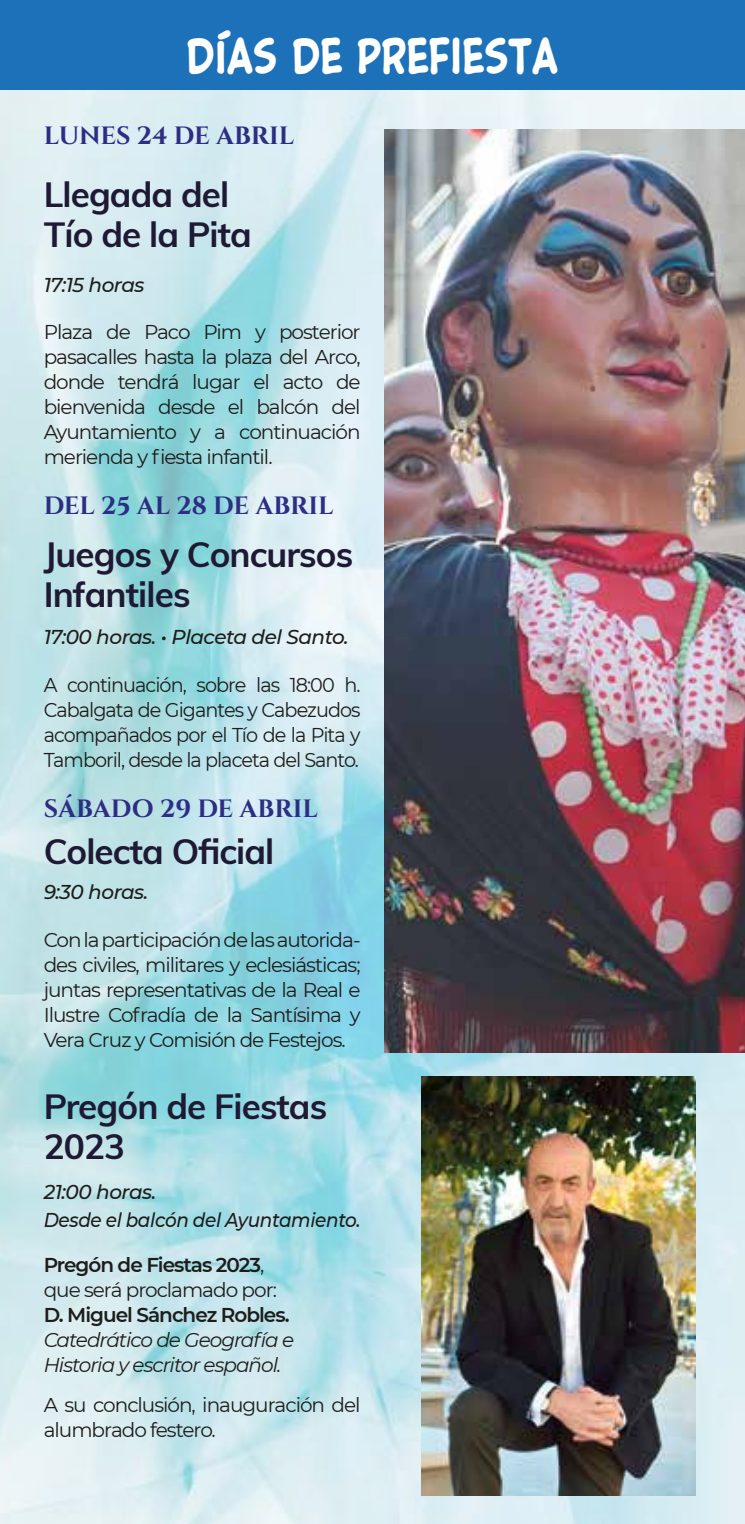
<style>
.page{position:relative;width:745px;height:1524px;background:#fff}
.page>*{position:absolute;margin:0;border:0;box-sizing:border-box;transform-origin:0 0}
.t1{font:700 41px "CC Samaritan Tall Lower";color:#fff}
.t2{font:700 35px/40px "Muli";letter-spacing:-.025em;color:#1e1a34}
.t3{font:700 25px "Cinzel";letter-spacing:-.005em;color:#2d2e83}
.t4{font:20px/25px "Montserrat";letter-spacing:-.05em;color:#1d1d1b;text-align:justify}
.t5{font:20px/25px "Montserrat";letter-spacing:-.05em;color:#1d1d1b;text-align:justify;scale:.96 1}
.t6{font:italic 500 20px/27.5px "Montserrat";letter-spacing:-.025em;color:#1d1d1b}
.t7{font:italic 20px/25px "Montserrat";letter-spacing:-.05em;color:#1d1d1b}
.t8{font:600 20px "Montserrat";letter-spacing:-.05em;color:#1d1d1b}
.s1{font-weight:600}
</style>
<div class="page">
<img style="left:0;top:89px;width:744px;height:1435px">
<div style="left:0;top:0;width:744px;height:89px;background:#1d71b8"></div>
<img style="left:384px;top:129px;width:360px;height:923px">
<img style="left:421px;top:1076px;width:274px;height:419px">
<h1 class="t1" style="left:186px;top:29px;width:373px">DÍAS DE PREFIESTA</h1>
<p class="t3" style="left:44px;top:120px;width:252px">LUNES 24 DE ABRIL</p>
<h2 class="t2" style="left:44px;top:172px;width:209px">Llegada del<br>Tío de la Pita</h2>
<p class="t6" style="left:44px;top:270px;width:102px">17:15 horas</p>
<p class="t4" style="left:44px;top:319px;width:318px">Plaza de Paco Pim y posterior pasacalles hasta la plaza del Arco, donde tendrá lugar el acto de bienvenida desde el balcón del Ayuntamiento y a continuación merienda y fiesta infantil.</p>
<p class="t3" style="left:44px;top:490px;width:291px">DEL 25 AL 28 DE ABRIL</p>
<h2 class="t2" style="left:44px;top:532px;width:311px">Juegos y Concursos<br>Infantiles</h2>
<p class="t6" style="left:44px;top:622px;width:306px">17:00 horas. • Placeta del Santo.</p>
<p class="t5" style="left:44px;top:671px;width:331px">A continuación, sobre las 18:00 h.<br>Cabalgata de Gigantes y Cabezudos acompañados por el Tío de la Pita y Tamboril, desde la placeta del Santo.</p>
<p class="t3" style="left:44px;top:793px;width:275px">SÁBADO 29 DE ABRIL</p>
<h2 class="t2" style="left:44px;top:830px;width:232px">Colecta Oficial</h2>
<p class="t6" style="left:44px;top:877px;width:106px">9:30 horas.</p>
<p class="t4" style="left:44px;top:926px;width:318px">Con la participación de las autorida&shy;des civiles, militares y eclesiásticas; juntas representativas de la Real e Ilustre Cofradía de la Santísima y Vera Cruz y Comisión de Festejos.</p>
<h2 class="t2" style="left:44px;top:1085px;width:285px">Pregón de Fiestas<br>2023</h2>
<p class="t6" style="left:44px;top:1177px;width:318px">21:00 horas.<br>Desde el balcón del Ayuntamiento.</p>
<p class="t4" style="left:44px;top:1251px;width:235px"><span class="s1">Pregón de Fiestas 2023</span>, que será proclamado por:</p>
<p class="t8" style="left:44px;top:1300px;width:247px">D. Miguel Sánchez Robles.</p>
<p class="t7" style="left:44px;top:1326px;width:252px">Catedrático de Geografía e<br>Historia y escritor español.</p>
<p class="t4" style="left:44px;top:1391px;width:318px">A su conclusión, inauguración del alumbrado festero.</p>
</div>
